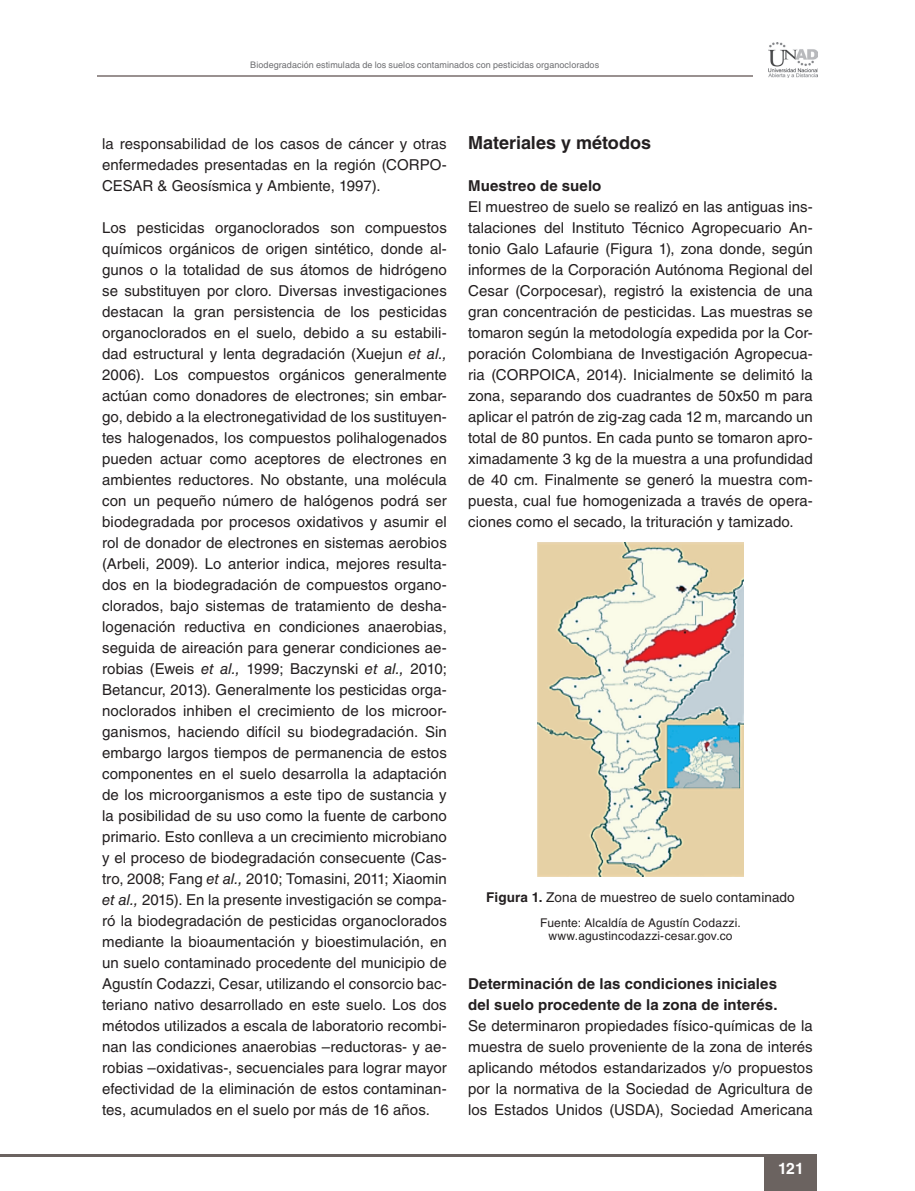
<style>
.page{position:relative;width:915px;height:1191px;background:#fff}
.page>*{position:absolute;margin:0;border:0;box-sizing:border-box;transform-origin:0 0}
.t1{font:700 18px "Helvetica LT Std";color:#231f20}
.t2{font:700 15.75px "Helvetica LT Std";color:#fff}
.t3{font:15px/21px "Helvetica LT Std";letter-spacing:.005em;color:#231f20;text-align:justify}
.t4{font:700 15px/21px "Helvetica LT Std";letter-spacing:.005em;color:#231f20}
.t5{font:13.5px "Helvetica LT Std";letter-spacing:.01em;color:#231f20}
.t6{font:12px/13.5px "Helvetica LT Std";letter-spacing:.015em;color:#231f20;text-align:center}
.t7{font:9px "Helvetica LT Std";letter-spacing:.01em;color:#6c6d70}
.s1{font-style:italic}
.s2{font-weight:700}
</style>
<div class="page">
<img style="left:537px;top:542px;width:205px;height:334px">
<hr style="left:97px;top:76px;width:655px;height:1px;background:#999190">
<img style="left:768px;top:42px;width:48px;height:36px">
<div style="left:764px;top:1154px;width:52px;height:37px;background:#6b6360"></div>
<hr style="left:0;top:1154px;width:814px;height:2px;background:#6b6360">
<p class="t7" style="left:250px;top:60px;width:350px">Biodegradación estimulada de los suelos contaminados con pesticidas organoclorados</p>
<p class="t3" style="left:102px;top:133px;width:346px">la responsabilidad de los casos de cáncer y otras enfermedades presentadas en la región (CORPO-CESAR &amp; Geosísmica y Ambiente, 1997).</p>
<p class="t3" style="left:102px;top:217px;width:346px">Los pesticidas organoclorados son compuestos químicos orgánicos de origen sintético, donde al&shy;gunos o la totalidad de sus átomos de hidrógeno se substituyen por cloro. Diversas investigaciones destacan la gran persistencia de los pesticidas organoclorados en el suelo, debido a su estabili&shy;dad estructural y lenta degradación (Xuejun <span class="s1">et al., </span>2006). Los compuestos orgánicos generalmente actúan como donadores de electrones; sin embar&shy;go, debido a la electronegatividad de los sustituyen&shy;tes halogenados, los compuestos polihalogenados pueden actuar como aceptores de electrones en ambientes reductores. No obstante, una molécula con un pequeño número de halógenos podrá ser biodegradada por procesos oxidativos y asumir el rol de donador de electrones en sistemas aerobios (Arbeli, 2009). Lo anterior indica, mejores resulta&shy;dos en la biodegradación de compuestos organo&shy;clorados, bajo sistemas de tratamiento de desha&shy;logenación reductiva en condiciones anaerobias, seguida de aireación para generar condiciones ae&shy;robias (Eweis <span class="s1">et al.,</span> 1999; Baczynski <span class="s1">et al.,</span> 2010; Betancur, 2013). Generalmente los pesticidas orga&shy;noclorados inhiben el crecimiento de los microor&shy;ganismos, haciendo difícil su biodegradación. Sin embargo largos tiempos de permanencia de estos componentes en el suelo desarrolla la adaptación de los microorganismos a este tipo de sustancia y la posibilidad de su uso como la fuente de carbono primario. Esto conlleva a un crecimiento microbiano y el proceso de biodegradación consecuente (Cas&shy;tro, 2008; Fang <span class="s1">et al.,</span> 2010; Tomasini, 2011; Xiaomin <span class="s1">et al.,</span> 2015). En la presente investigación se compa&shy;ró la biodegradación de pesticidas organoclorados mediante la bioaumentación y bioestimulación, en un suelo contaminado procedente del municipio de Agustín Codazzi, Cesar, utilizando el consorcio bac&shy;teriano nativo desarrollado en este suelo. Los dos métodos utilizados a escala de laboratorio recombi&shy;nan las condiciones anaerobias –reductoras- y ae&shy;robias –oxidativas-, secuenciales para lograr mayor efectividad de la eliminación de estos contaminan&shy;tes, acumulados en el suelo por más de 16 años.</p>
<p class="t1" style="left:468px;top:131px;width:184px">Materiales y métodos</p>
<p class="t4" style="left:468px;top:175px;width:135px">Muestreo de suelo</p>
<p class="t3" style="left:468px;top:196px;width:346px">El muestreo de suelo se realizó en las antiguas ins&shy;talaciones del Instituto Técnico Agropecuario An&shy;tonio Galo Lafaurie (Figura 1), zona donde, según informes de la Corporación Autónoma Regional del Cesar (Corpocesar), registró la existencia de una gran concentración de pesticidas. Las muestras se tomaron según la metodología expedida por la Cor&shy;poración Colombiana de Investigación Agropecua&shy;ria (CORPOICA, 2014). Inicialmente se delimitó la zona, separando dos cuadrantes de 50x50 m para aplicar el patrón de zig-zag cada 12 m, marcando un total de 80 puntos. En cada punto se tomaron apro&shy;ximadamente 3 kg de la muestra a una profundidad de 40 cm. Finalmente se generó la muestra com&shy;puesta, cual fue homogenizada a través de opera&shy;ciones como el secado, la trituración y tamizado.</p>
<p class="t5" style="left:486px;top:890px;width:310px"><span class="s2">Figura 1.</span> Zona de muestreo de suelo contaminado</p>
<p class="t6" style="left:540px;top:915px;width:202px">Fuente: Alcaldía de Agustín Codazzi. www.agustincodazzi-cesar.gov.co</p>
<p class="t4" style="left:468px;top:973px;width:311px">Determinación de las condiciones iniciales del suelo procedente de la zona de interés.</p>
<p class="t3" style="left:468px;top:1015px;width:346px">Se determinaron propiedades físico-químicas de la muestra de suelo proveniente de la zona de interés aplicando métodos estandarizados y/o propuestos por la normativa de la Sociedad de Agricultura de los Estados Unidos (USDA), Sociedad Americana</p>
<p class="t2" style="left:777px;top:1158px;width:27px">121</p>
</div>
